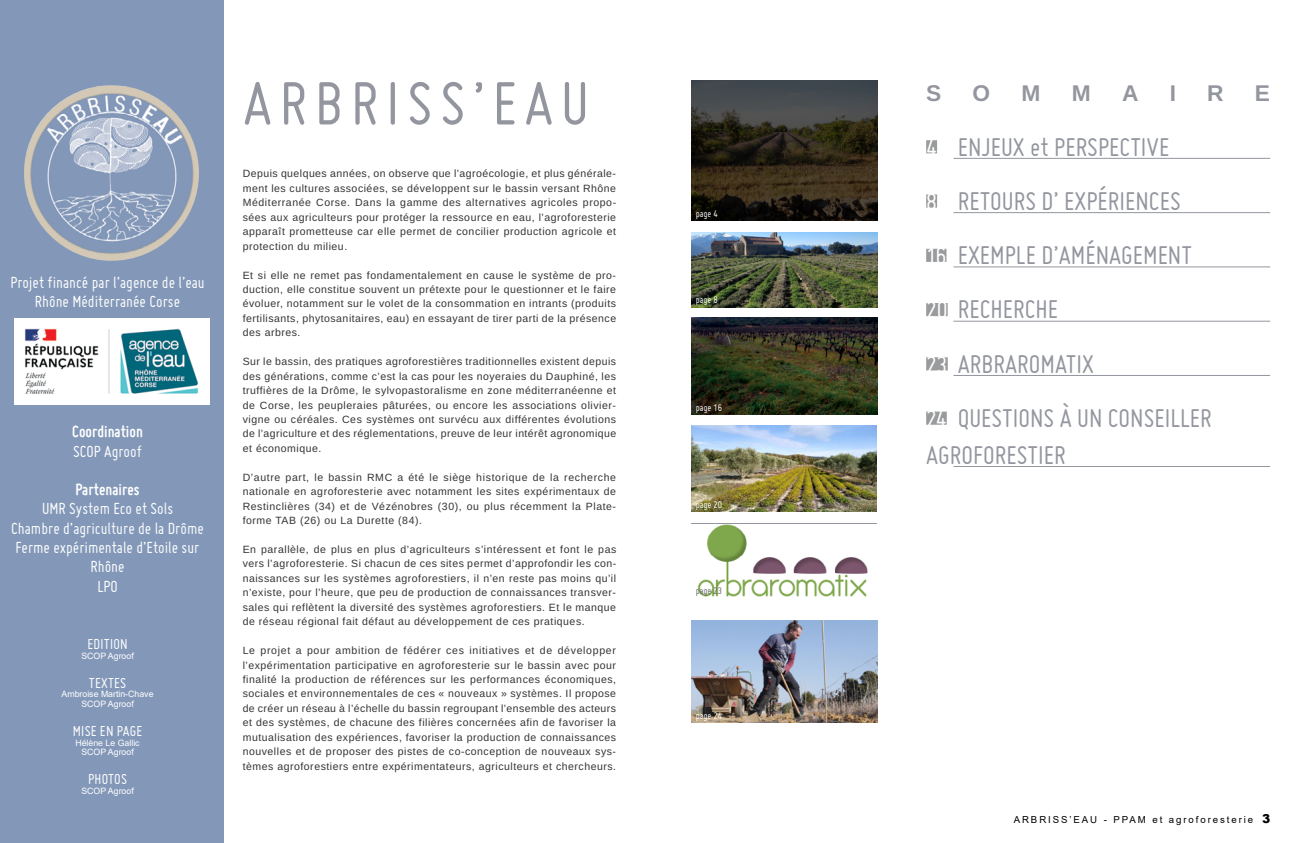
<style>
.page{position:relative;width:1308px;height:843px;background:#fff}
.page>*{position:absolute;margin:0;border:0;box-sizing:border-box;transform-origin:0 0}
.t1{font:66.5px "Miso";letter-spacing:.115em;color:#93969e}
.t2{font:28px/54.2px "Miso";color:#93969e}
.t3{font:700 22.75px "Arimo";color:#93969e}
.t4{font:17.5px/19.2px "Miso";color:#fff;text-align:center}
.t5{font:700 17.5px "Miso";color:#fff}
.t6{font:15.75px "Miso";letter-spacing:.015em;color:#fff}
.t7{font:10.5px/14.4px "Arimo";letter-spacing:.05em;color:#343433;text-align:justify}
.t8{font:10.5px "Miso";color:#fff}
.t9{font:10.5px "Miso";color:#666767}
.t10{font:9.62px "Arial";letter-spacing:.2em;color:#000}
.t11{font:8.75px/9.6px "Arial";color:#fff;text-align:center}
.s1{font-size:26.25px;color:#fff}
.s2{color:#fff}
.s3{font-weight:900;font-size:12.25px}
</style>
<div class="page">
<img style="left:691px;top:81px;width:186px;height:140px">
<img style="left:691px;top:232px;width:186px;height:75px">
<img style="left:691px;top:318px;width:186px;height:97px">
<img style="left:691px;top:620px;width:186px;height:102px">
<img style="left:697px;top:524px;width:171px;height:73px">
<img style="left:691px;top:425px;width:185px;height:86px">
<hr style="left:953px;top:158px;width:316px;height:1px;background:#93969e">
<div style="left:926px;top:140px;width:11px;height:13px;background:#999b9c"></div>
<hr style="left:953px;top:212px;width:316px;height:1px;background:#93969e">
<div style="left:926px;top:194px;width:11px;height:14px;background:#999b9c"></div>
<hr style="left:953px;top:266px;width:316px;height:1px;background:#93969e">
<div style="left:926px;top:249px;width:20px;height:13px;background:#999b9c"></div>
<hr style="left:953px;top:321px;width:316px;height:1px;background:#93969e">
<div style="left:926px;top:303px;width:21px;height:13px;background:#999b9c"></div>
<hr style="left:953px;top:375px;width:316px;height:1px;background:#93969e">
<div style="left:926px;top:357px;width:21px;height:13px;background:#999b9c"></div>
<div style="left:926px;top:411px;width:20px;height:14px;background:#999b9c"></div>
<hr style="left:953px;top:466px;width:316px;height:1px;background:#93969e">
<div style="left:0;top:0;width:223px;height:843px;background:#8398b8"></div>
<img style="left:14px;top:318px;width:195px;height:86px">
<img style="left:24px;top:85px;width:175px;height:176px">
<h3 class="t4" style="left:10px;top:273px;width:196px">Projet financé par l’agence de l’eau<br>Rhône Méditerranée Corse</h3>
<h3 class="t5" style="left:72px;top:422px;width:72px">Coordination</h3>
<h3 class="t4" style="left:73px;top:441px;width:70px">SCOP Agroof</h3>
<h3 class="t5" style="left:76px;top:479px;width:65px">Partenaires</h3>
<h3 class="t4" style="left:11px;top:499px;width:194px">UMR System Eco et Sols<br>Chambre d’agriculture de la Drôme<br>Ferme expérimentale d’Etoile sur<br>Rhône<br>LPO</h3>
<h3 class="t6" style="left:87px;top:635px;width:42px">EDITION</h3>
<p class="t11" style="left:81px;top:651px;width:54px">SCOP Agroof</p>
<h3 class="t6" style="left:89px;top:674px;width:39px">TEXTES</h3>
<p class="t11" style="left:62px;top:689px;width:93px">Ambroise Martin-Chave<br>SCOP Agroof</p>
<h3 class="t6" style="left:73px;top:722px;width:71px">MISE EN PAGE</h3>
<p class="t11" style="left:75px;top:737px;width:66px">Hélène Le Gallic<br>SCOP Agroof</p>
<h3 class="t6" style="left:88px;top:770px;width:40px">PHOTOS</h3>
<p class="t11" style="left:81px;top:785px;width:54px">SCOP Agroof</p>
<h1 class="t1" style="left:243px;top:66px;width:347px">ARBRISS’EAU</h1>
<p class="t7" style="left:243px;top:167px;width:375px">Depuis quelques années, on observe que l’agroécologie, et plus générale&shy;ment les cultures associées, se développent sur le bassin versant Rhône Méditerranée Corse. Dans la gamme des alternatives agricoles propo&shy;sées aux agriculteurs pour protéger la ressource en eau, l’agroforesterie apparaît prometteuse car elle permet de concilier production agricole et protection du milieu.</p>
<p class="t7" style="left:243px;top:268px;width:375px">Et si elle ne remet pas fondamentalement en cause le système de pro&shy;duction, elle constitue souvent un prétexte pour le questionner et le faire évoluer, notamment sur le volet de la consommation en intrants (produits fertilisants, phytosanitaires, eau) en essayant de tirer parti de la présence des arbres.</p>
<p class="t7" style="left:243px;top:354px;width:375px">Sur le bassin, des pratiques agroforestières traditionnelles existent depuis des générations, comme c’est la cas pour les noyeraies du Dauphiné, les truffières de la Drôme, le sylvopastoralisme en zone méditerranéenne et de Corse, les peupleraies pâturées, ou encore les associations olivier&shy;vigne ou céréales. Ces systèmes ont survécu aux différentes évolutions de l’agriculture et des réglementations, preuve de leur intérêt agronomique et économique.</p>
<p class="t7" style="left:243px;top:470px;width:375px">D’autre part, le bassin RMC a été le siège historique de la recherche nationale en agroforesterie avec notamment les sites expérimentaux de Restinclières (34) et de Vézénobres (30), ou plus récemment la Plate&shy;forme TAB (26) ou La Durette (84).</p>
<p class="t7" style="left:243px;top:542px;width:375px">En parallèle, de plus en plus d’agriculteurs s’intéressent et font le pas vers l’agroforesterie. Si chacun de ces sites permet d’approfondir les con&shy;naissances sur les systèmes agroforestiers, il n’en reste pas moins qu’il n’existe, pour l’heure, que peu de production de connaissances transver&shy;sales qui reflètent la diversité des systèmes agroforestiers. Et le manque de réseau régional fait défaut au développement de ces pratiques.</p>
<p class="t7" style="left:243px;top:643px;width:375px">Le projet a pour ambition de fédérer ces initiatives et de développer l’expérimentation participative en agroforesterie sur le bassin avec pour finalité la production de références sur les performances économiques, sociales et environnementales de ces « nouveaux » systèmes. Il propose de créer un réseau à l’échelle du bassin regroupant l’ensemble des acteurs et des systèmes, de chacune des filières concernées afin de favoriser la mutualisation des expériences, favoriser la production de connaissances nouvelles et de proposer des pistes de co-conception de nouveaux sys&shy;tèmes agroforestiers entre expérimentateurs, agriculteurs et chercheurs.</p>
<p class="t8" style="left:695px;top:207px;width:24px">page 4</p>
<p class="t8" style="left:695px;top:294px;width:24px">page 8</p>
<p class="t8" style="left:695px;top:402px;width:28px">page 16</p>
<p class="t8" style="left:695px;top:499px;width:28px">page 20</p>
<p class="t9" style="left:695px;top:584px;width:28px">page 23</p>
<p class="t8" style="left:695px;top:709px;width:28px">page 24</p>
<h3 class="t3" style="left:926px;top:78px;width:17px">S</h3>
<h3 class="t3" style="left:972px;top:78px;width:19px">O</h3>
<h3 class="t3" style="left:1021px;top:78px;width:20px">M</h3>
<h3 class="t3" style="left:1071px;top:78px;width:20px">M</h3>
<h3 class="t3" style="left:1121px;top:78px;width:18px">A</h3>
<h3 class="t3" style="left:1169px;top:78px;width:8px">I</h3>
<h3 class="t3" style="left:1207px;top:78px;width:18px">R</h3>
<h3 class="t3" style="left:1254px;top:78px;width:17px">E</h3>
<h2 class="t2" style="left:926px;top:119px;width:287px"><span class="s1">4</span> ENJEUX et PERSPECTIVE<span class="s2">S<br></span><span class="s1">8</span> RETOURS D’ EXPÉRIENCES<br><span class="s1">16</span> EXEMPLE D’AMÉNAGEMENT<span class="s2">S<br></span><span class="s1">20</span> RECHERCHE<br><span class="s1">23</span> ARBRAROMATIX<br><span class="s1">24</span> QUESTIONS À UN CONSEILLER</h2>
<h2 class="t2" style="left:926px;top:427px;width:141px">AGROFORESTIER</h2>
<p class="t10" style="left:1013px;top:813px;width:258px">ARBRISS’EAU - PPAM et agroforesterie <span class="s3">3</span></p>
</div>
